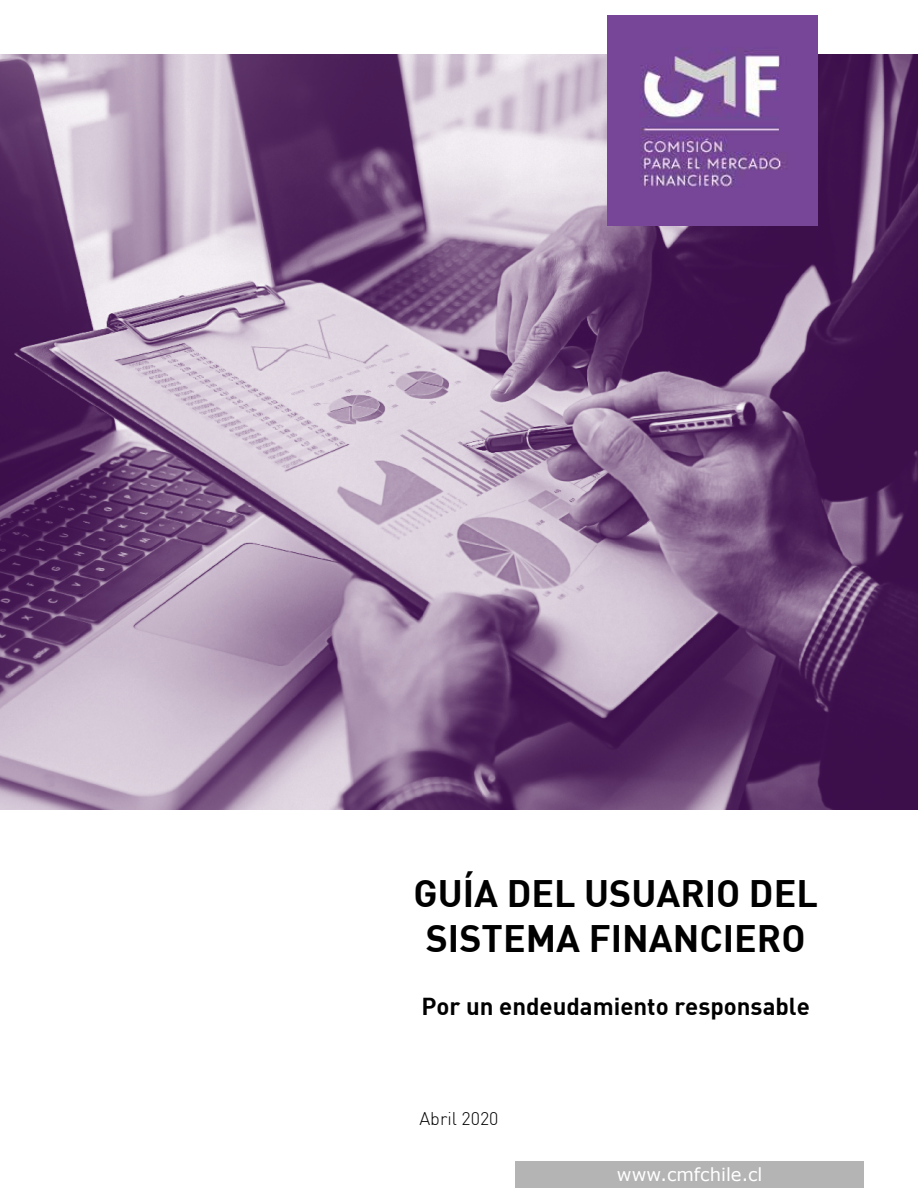
<style>
.page{position:relative;width:918px;height:1188px;background:#fff}
.page>*{position:absolute;margin:0;border:0;box-sizing:border-box;transform-origin:0 0}
.t1{font:37.5px/45px "DIN Bold";color:#000;text-align:center}
.t2{font:24px "DIN Bold";color:#000}
.t3{font:18px "Verdana";color:#fff}
.t4{font:300 18px "DIN";color:#000}
</style>
<div class="page">
<img style="left:0;top:54px;width:918px;height:756px">
<img style="left:608px;top:16px;width:210px;height:209px">
<div style="left:516px;top:1162px;width:348px;height:26px;background:#b4b4b4"></div>
<p class="t1" style="left:413px;top:869px;width:406px">GUÍA DEL USUARIO DEL<br>SISTEMA FINANCIERO</p>
<p class="t2" style="left:422px;top:990px;width:390px">Por un endeudamiento responsable</p>
<p class="t4" style="left:419px;top:1107px;width:81px">Abril 2020</p>
<p class="t3" style="left:617px;top:1163px;width:147px">www.cmfchile.cl</p>
</div>
